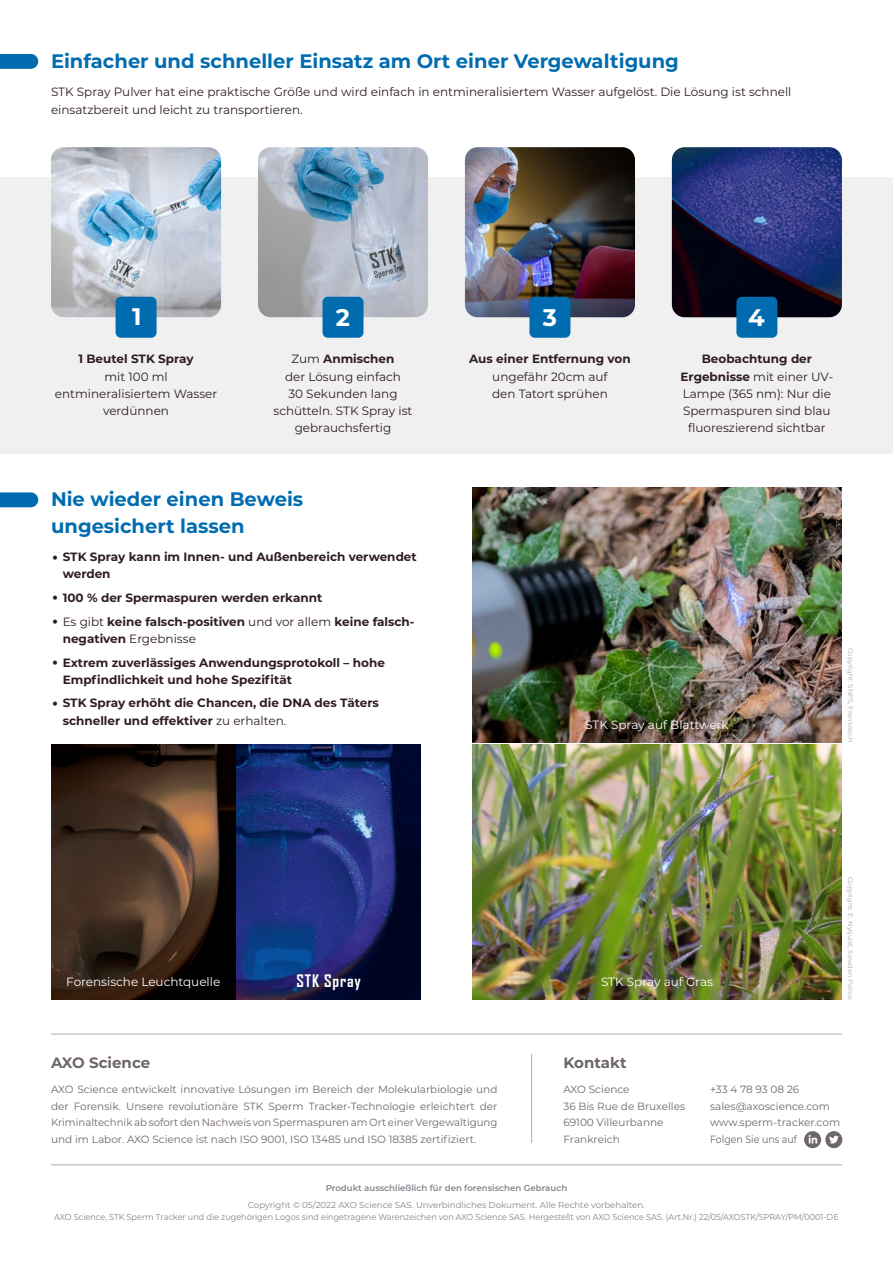
<style>
.page{position:relative;width:893px;height:1263px;background:#fff}
.page>*{position:absolute;margin:0;border:0;box-sizing:border-box;transform-origin:0 0}
.t1{font:700 24px "Montserrat";color:#fff}
.t2{font:700 19.5px/27px "Montserrat";color:#006caf}
.t3{font:700 16.5px "Agency FB";letter-spacing:.05em;color:#fff}
.t4{font:700 15px "Montserrat";color:#6f656c}
.t5{font:12px/17.2px "Montserrat";color:#2f1d20;text-align:center}
.t6{font:700 12px/17.2px "Montserrat";color:#2f1d20}
.t7{font:12px "Montserrat";color:#fff}
.t8{font:10.5px/16.5px "Montserrat";color:#6f656c}
.t9{font:8.7px/12.8px "Montserrat";color:#83848b;text-align:center}
.t10{font:600 8.7px "Montserrat";color:#83848b}
.t11{font:6.75px "Montserrat";color:#a9abac}
.s1{font-weight:700}
.s2{font-weight:400;font-size:27px}
.s3{font-weight:400}
</style>
<div class="page">
<div style="left:0;top:177px;width:893px;height:276px;background:#f0f0f0"></div>
<img style="left:51px;top:147px;width:170px;height:170px">
<img style="left:465px;top:147px;width:170px;height:170px">
<img style="left:258px;top:147px;width:170px;height:170px">
<img style="left:672px;top:147px;width:170px;height:170px">
<img style="left:51px;top:745px;width:185px;height:255px">
<svg style="left:236px;top:745px;width:185px;height:255px;background:#19296c"></svg>
<div style="left:116px;top:297px;width:41px;height:41px;background:#006caf;border-radius:5px"></div>
<div style="left:736px;top:297px;width:41px;height:41px;background:#006caf;border-radius:5px"></div>
<div style="left:322px;top:297px;width:41px;height:41px;background:#006caf;border-radius:5px"></div>
<div style="left:529px;top:297px;width:41px;height:41px;background:#006caf;border-radius:5px"></div>
<svg style="left:0;top:54px;width:38px;height:15px"></svg>
<svg style="left:0;top:492px;width:38px;height:15px"></svg>
<img style="left:472px;top:745px;width:370px;height:255px">
<img style="left:472px;top:487px;width:370px;height:256px">
<hr style="left:51px;top:1164px;width:791px;height:1px;background:#a9acb0">
<hr style="left:51px;top:1034px;width:791px;height:1px;background:#a9acb0">
<hr style="left:531px;top:1054px;width:1px;height:89px;background:#a9acb0">
<svg style="left:804px;top:1131px;width:17px;height:17px"></svg>
<svg style="left:809px;top:1135px;width:8px;height:8px"></svg>
<div style="left:825px;top:1131px;width:17px;height:17px;background:#6f656c;border-radius:50%"></div>
<svg style="left:829px;top:1136px;width:10px;height:7px"></svg>
<h2 class="t2" style="left:51px;top:46px;width:629px">Einfacher und schneller Einsatz am Ort einer Vergewaltigung</h2>
<p class="t5" style="left:51px;top:83px;width:742px;line-height:18px;text-align:left">STK Spray Pulver hat eine praktische Größe und wird einfach in entmineralisiertem Wasser aufgelöst. Die Lösung ist schnell einsatzbereit und leicht zu transportieren.</p>
<h1 class="t1" style="left:132px;top:300px;width:11px">1</h1>
<h1 class="t1" style="left:336px;top:300px;width:16px">2</h1>
<h1 class="t1" style="left:543px;top:300px;width:16px">3</h1>
<h1 class="t1" style="left:748px;top:300px;width:18px">4</h1>
<p class="t6" style="left:78px;top:350px;width:117px">1 Beutel STK Spray</p>
<p class="t5" style="left:55px;top:367px;width:164px">mit 100 ml entmineralisiertem Wasser verdünnen</p>
<p class="t5" style="left:274px;top:350px;width:140px">Zum <span class="s1">Anmischen<br></span>der Lösung einfach<br>30 Sekunden lang schütteln. STK Spray ist gebrauchsfertig</p>
<h2 class="t2" style="left:51px;top:485px;width:254px">Nie wieder einen Beweis ungesichert lassen</h2>
<p class="t6" style="left:63px;top:548px;width:356px;text-indent:-12px"><span class="s2">•</span> STK Spray kann im Innen- und Außenbereich verwendet werden</p>
<p class="t6" style="left:51px;top:588px;width:273px"><span class="s2">•</span> 100 % der Spermaspuren werden erkannt</p>
<p class="t6" style="left:63px;top:612px;width:353px;text-indent:-12px"><span class="s2">•</span> <span class="s3">Es gibt</span> keine falsch-positiven <span class="s3">und vor allem</span> keine falsch&shy;negativen <span class="s3">Ergebnisse</span></p>
<p class="t6" style="left:63px;top:653px;width:324px;text-indent:-12px"><span class="s2">•</span> Extrem zuverlässiges Anwendungsprotokoll – hohe<br>Empfindlichkeit und hohe Spezifität</p>
<p class="t6" style="left:63px;top:694px;width:318px;text-indent:-12px"><span class="s2">•</span> STK Spray erhöht die Chancen, die DNA des Täters schneller und effektiver <span class="s3">zu erhalten.</span></p>
<p class="t6" style="left:469px;top:350px;width:163px">Aus einer Entfernung von</p>
<p class="t5" style="left:492px;top:367px;width:117px;text-align:left">ungefähr 20cm auf den Tatort sprühen</p>
<p class="t5" style="left:680px;top:350px;width:154px"><span class="s1">Beobachtung der<br>Ergebnisse</span> mit einer UV-<br>Lampe (365 nm): Nur die<br>Spermaspuren sind blau fluoreszierend sichtbar</p>
<p class="t7" style="left:585px;top:716px;width:145px">STK Spray auf Blattwerk</p>
<p class="t11" style="left:855px;top:648px;width:96px;rotate:90deg">Copyright: SNPS, Frankreich</p>
<p class="t7" style="left:66px;top:973px;width:155px">Forensische Leuchtquelle</p>
<h3 class="t3" style="left:296px;top:970px;width:66px">STK Spray</h3>
<p class="t7" style="left:601px;top:973px;width:113px">STK Spray auf Gras</p>
<p class="t11" style="left:855px;top:877px;width:125px;rotate:90deg">Copyright: E. Nyquist, Sewden Police</p>
<h3 class="t4" style="left:51px;top:1052px;width:101px">AXO Science</h3>
<p class="t8" style="left:51px;top:1081px;width:448px;text-align:justify">AXO Science entwickelt innovative Lösungen im Bereich der Molekularbiologie und der Forensik. Unsere revolutionäre STK Sperm Tracker-Technologie erleichtert der Kriminaltechnik ab sofort den Nachweis von Spermaspuren am Ort einer Vergewaltigung und im Labor. AXO Science ist nach ISO 9001, ISO 13485 und ISO 18385 zertifiziert.</p>
<p class="t8" style="left:710px;top:1081px;width:131px">+33 4 78 93 08 26 sales@axoscience.com www.sperm-tracker.com<br>Folgen Sie uns auf</p>
<p class="t10" style="left:326px;top:1181px;width:243px">Produkt ausschließlich für den forensischen Gebrauch</p>
<h3 class="t4" style="left:563px;top:1052px;width:65px">Kontakt</h3>
<p class="t8" style="left:563px;top:1081px;width:123px">AXO Science<br>36 Bis Rue de Bruxelles<br>69100 Villeurbanne<br>Frankreich</p>
<p class="t9" style="left:54px;top:1198px;width:786px">Copyright © 05/2022 AXO Science SAS. Unverbindliches Dokument. Alle Rechte vorbehalten.<br>AXO Science, STK Sperm Tracker und die zugehörigen Logos sind eingetragene Warenzeichen von AXO Science SAS. Hergestellt von AXO Science SAS. (Art.Nr.) 22/05/AXOSTK/SPRAY/PM/0001-DE</p>
</div>
